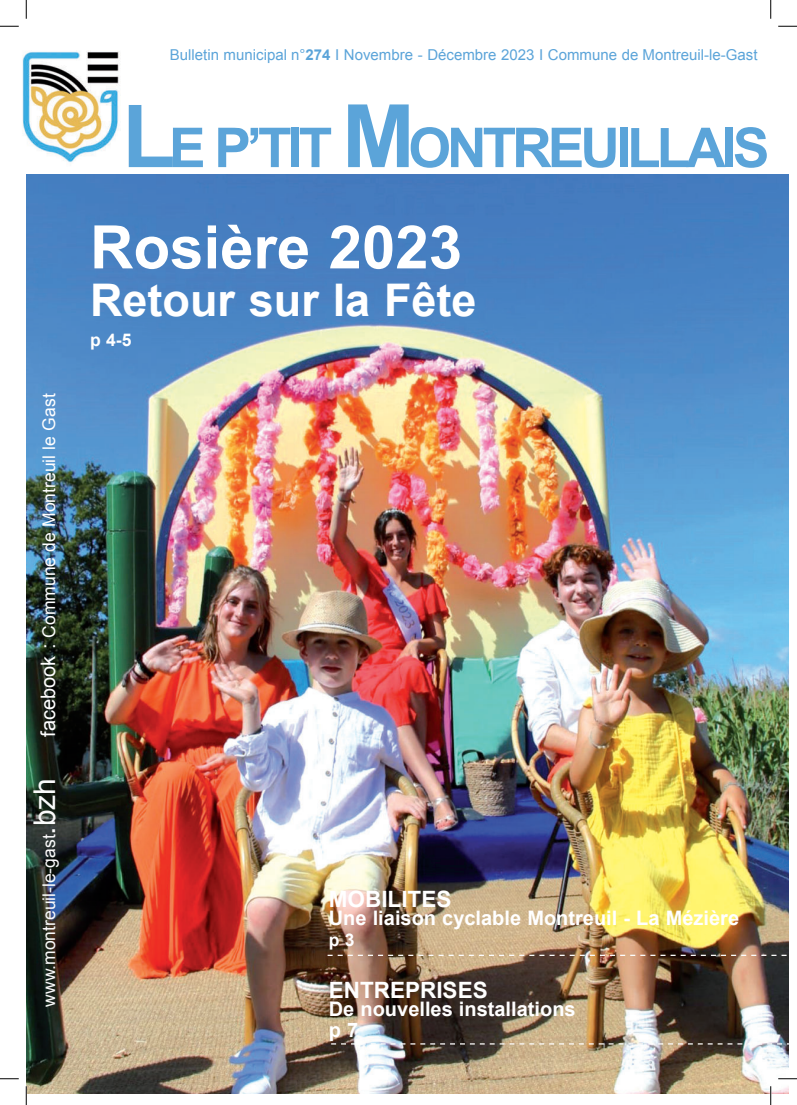
<style>
.page{position:relative;width:797px;height:1105px;background:#fff}
.page>*{position:absolute;margin:0;border:0;box-sizing:border-box;transform-origin:0 0}
.t1{font:700 60px "Arial";color:#fff}
.t2{font:700 55px "Arial";letter-spacing:-.075em;color:#5ba4d9}
.t3{font:700 45px "Arial";color:#fff}
.t4{font:700 22.5px "Arial";color:#fff}
.t5{font:700 20px/21px "Arial";color:#fff}
.t6{font:17.5px "Arial";color:#fff}
.t7{font:17.5px "Arial";color:#fafafa}
.t8{font:700 17.5px "Arial";color:#fff}
.t9{font:15px "Arial";color:#5ba4d9}
.s1{font-size:20px}
.s2{font-size:30px}
.s3{font-weight:700}
.s4{font-size:87.5px}
</style>
<div class="page">
<img style="left:26px;top:175px;width:762px;height:918px">
<svg style="left:327px;top:955px;width:461px;height:1px"></svg>
<img style="left:22px;top:50px;width:98px;height:113px">
<svg style="left:331px;top:1043px;width:457px;height:1px"></svg>
<svg style="left:0;top:25px;width:19px;height:2px"></svg>
<svg style="left:778px;top:25px;width:19px;height:2px"></svg>
<svg style="left:0;top:1078px;width:19px;height:1px"></svg>
<svg style="left:778px;top:1078px;width:19px;height:1px"></svg>
<svg style="left:25px;top:0;width:2px;height:19px"></svg>
<svg style="left:25px;top:1086px;width:2px;height:19px"></svg>
<svg style="left:770px;top:0;width:1px;height:19px"></svg>
<svg style="left:770px;top:1086px;width:1px;height:19px"></svg>
<p class="t6" style="left:42px;top:737px;width:345px;rotate:-90deg"><span class="s1">facebook :</span> Commune de Montreuil le Gast</p>
<p class="t7" style="left:42px;top:1007px;width:230px;rotate:-90deg">www.montreuil-le-gast<span class="s2">.bzh</span></p>
<p class="t9" style="left:170px;top:49px;width:589px">Bulletin municipal n°<span class="s3">274</span> I Novembre - Décembre 2023 I Commune de Montreuil-le-Gast</p>
<h2 class="t2" style="left:122px;top:127px;width:649px"><span class="s4">L</span>E P’TIT <span class="s4">M</span>ONTREUILLAIS</h2>
<h1 class="t1" style="left:90px;top:225px;width:373px">Rosière 2023</h1>
<h3 class="t3" style="left:90px;top:283px;width:388px">Retour sur la Fête</h3>
<p class="t8" style="left:90px;top:333px;width:43px">p 4-5</p>
<h3 class="t4" style="left:329px;top:891px;width:124px">MOBILITES</h3>
<h3 class="t5" style="left:329px;top:909px;width:412px">Une liaison cyclable Montreuil - La Mézière</h3>
<p class="t8" style="left:329px;top:933px;width:27px">p 3</p>
<h3 class="t4" style="left:329px;top:982px;width:160px">ENTREPRISES</h3>
<h3 class="t5" style="left:329px;top:1000px;width:248px">De nouvelles installations p 7</h3>
</div>
